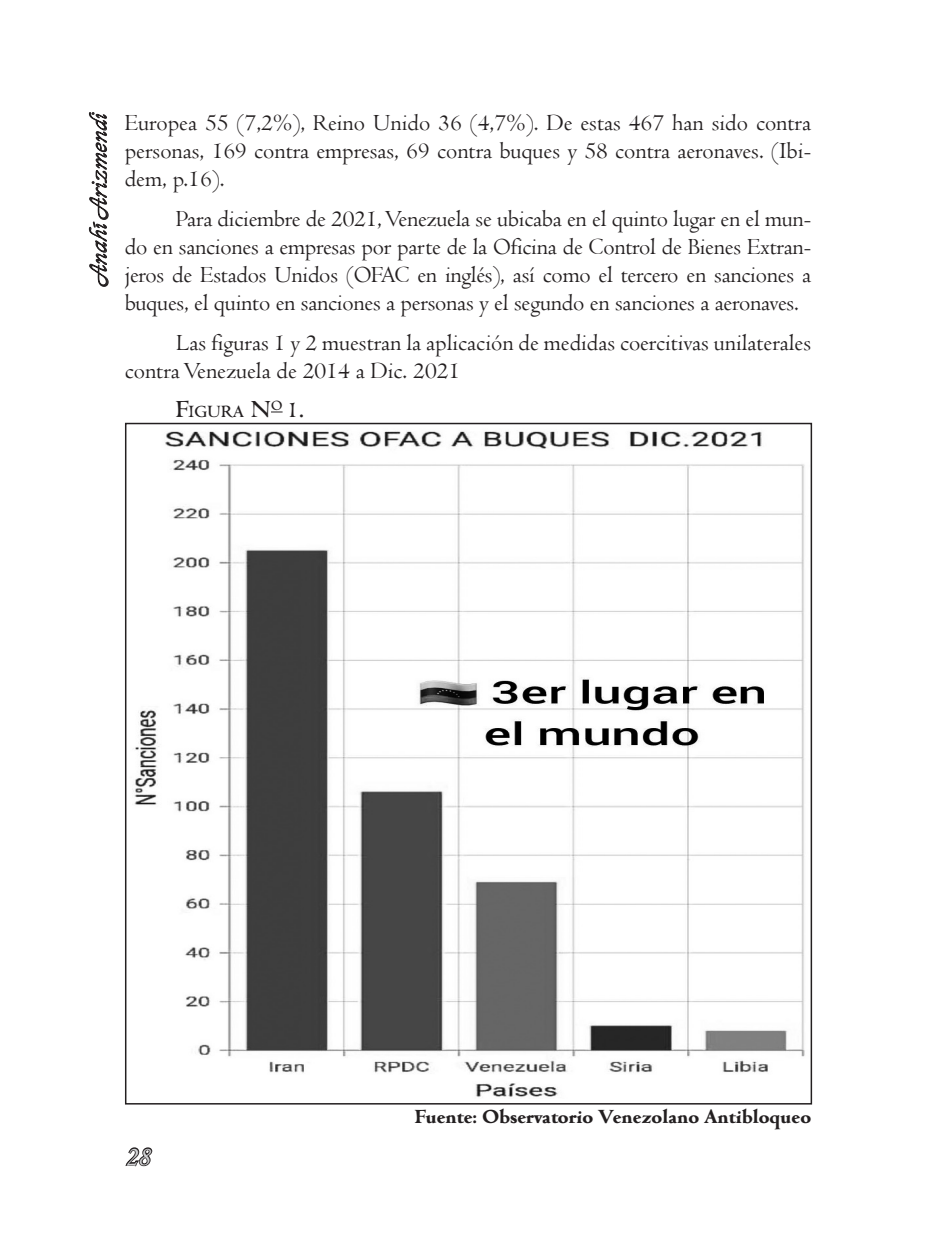
<style>
.page{position:relative;width:936px;height:1248px;background:#fff}
.page>*{position:absolute;margin:0;border:0;box-sizing:border-box;transform-origin:0 0}
.t1{font:28px "Monotype Corsiva";color:#d1d2d4}
.Parra{font:24px/28.2px "Centaur";color:#231f20;text-align:justify}
.t2{font:24px "Ajile";letter-spacing:.01em;color:#231f20}
.Parra-2{font:700 18px "Centaur";color:#231f20}
.Parra-3{font:500 15.4px "Centaur";color:#231f20}
.s1{font-size:22px}
</style>
<div class="page">
<svg style="left:125px;top:1147px;width:28px;height:20px"></svg>
<svg style="left:88px;top:112px;width:21px;height:175px"></svg>
<img style="left:133px;top:431px;width:672px;height:666px">
<p class="t2" style="left:85px;top:286px;width:175px;rotate:-90deg">Anahí Arizmendi</p>
<p class="Parra" style="left:125px;top:108px;width:687px">Europea 55 (7,2%), Reino Unido 36 (4,7%). De estas 467 han sido contra personas, 169 contra empresas, 69 contra buques y 58 contra aeronaves. (Ibi&shy;dem, p.16).</p>
<p class="Parra" style="left:125px;top:204px;width:687px;text-indent:51px">Para diciembre de 2021, Venezuela se ubicaba en el quinto lugar en el mun&shy;do en sanciones a empresas por parte de la Oficina de Control de Bienes Extran&shy;jeros de Estados Unidos (OFAC en inglés), así como el tercero en sanciones a buques, el quinto en sanciones a personas y el segundo en sanciones a aeronaves.</p>
<p class="Parra" style="left:125px;top:328px;width:687px;text-indent:51px">Las figuras 1 y 2 muestran la aplicación de medidas coercitivas unilaterales contra Venezuela de 2014 a Dic. 2021</p>
<p class="Parra-3" style="left:176px;top:402px;width:130px"><span class="s1">F</span>IGURA <span class="s1">N</span><sup>O</sup> <span class="s1">1.</span></p>
<p class="t1" style="left:125px;top:1139px;width:26px">28</p>
<p class="Parra-2" style="left:415px;top:1106px;width:397px">Fuente: Observatorio Venezolano Antibloqueo</p>
</div>
